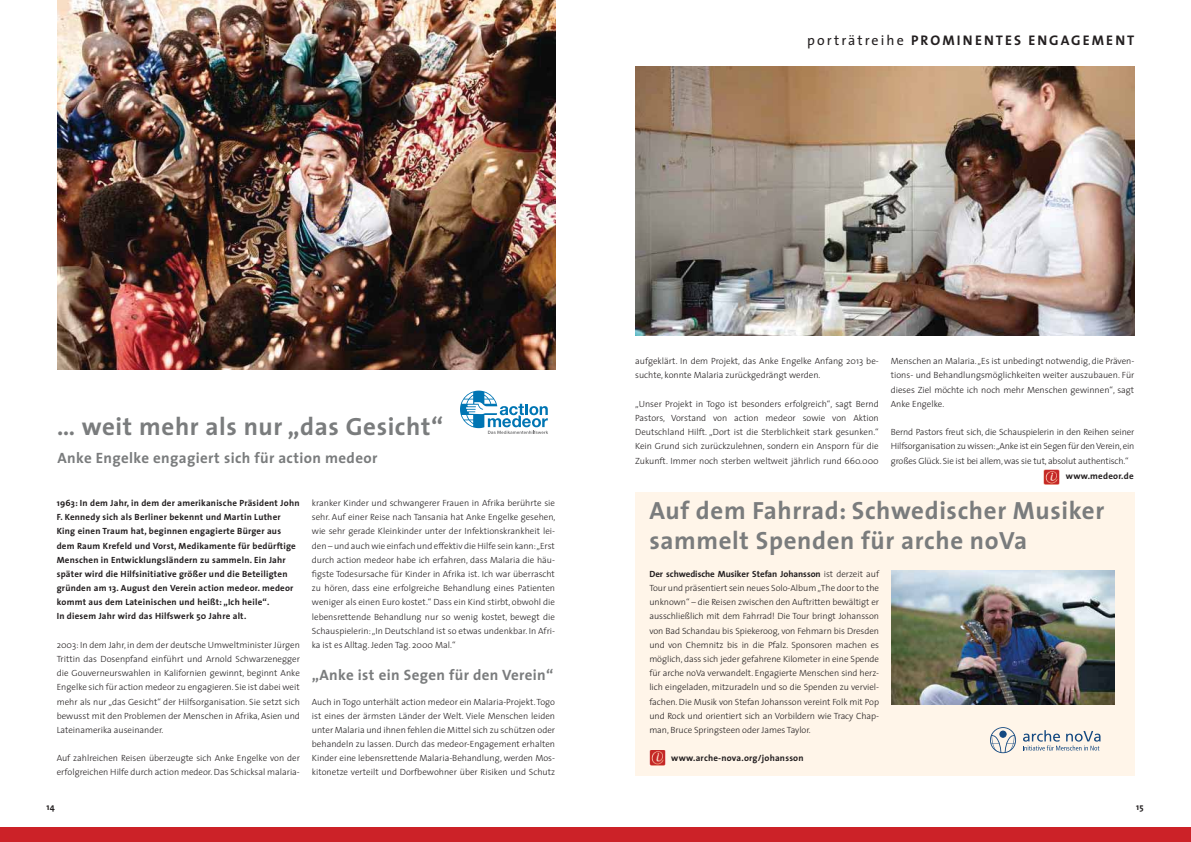
<style>
.page{position:relative;width:1191px;height:842px;background:#fff}
.page>*{position:absolute;margin:0;border:0;box-sizing:border-box;transform-origin:0 0}
.t1{font:700 25px/30px "The Sans";letter-spacing:.025em;color:#7a7c7d}
.t2{font:700 15px "The Sans";letter-spacing:.025em;color:#7a7c7d}
.t3{font:700 14px "The Sans";letter-spacing:.15em;color:#231f20}
.t4{font:300 9px/14.2px "The Sans";color:#231f20;text-align:justify}
.t5{font:700 9px/14.2px "The Sans";letter-spacing:.025em;color:#231f20}
.s1{font-weight:400}
.s2{font-weight:700}
</style>
<div class="page">
<div style="left:0;top:828px;width:1191px;height:14px;background:#cc2228"></div>
<div style="left:635px;top:492px;width:499px;height:283px;background:#fff5e9"></div>
<img style="left:57px;top:0;width:498px;height:369px">
<img style="left:891px;top:570px;width:223px;height:134px">
<img style="left:649px;top:750px;width:16px;height:15px">
<img style="left:635px;top:67px;width:499px;height:269px">
<svg style="left:460px;top:391px;width:88px;height:43px"></svg>
<svg style="left:990px;top:727px;width:26px;height:26px"></svg>
<svg style="left:1023px;top:730px;width:77px;height:20px"></svg>
<img style="left:1044px;top:469px;width:15px;height:16px">
<h3 class="t3" style="left:807px;top:33px;width:329px"><span class="s1">porträtreihe</span> PROMINENTES ENGAGEMENT</h3>
<h1 class="t1" style="left:57px;top:412px;width:387px">… weit mehr als nur „das Gesicht“</h1>
<h2 class="t2" style="left:57px;top:450px;width:321px">Anke Engelke engagiert sich für action medeor</h2>
<p class="t5" style="left:57px;top:496px;width:244px">1963: In dem Jahr, in dem der amerikanische Präsident John F. Kennedy sich als Berliner bekennt und Martin Luther King einen Traum hat, beginnen engagierte Bürger aus dem Raum Krefeld und Vorst, Medikamente für bedürftige Menschen in Entwicklungsländern zu sammeln. Ein Jahr später wird die Hilfsinitiative größer und die Beteiligten gründen am 13. August den Verein action medeor. medeor kommt aus dem Lateinischen und heißt: „Ich heile“.<br>In diesem Jahr wird das Hilfswerk 50 Jahre alt.</p>
<p class="t4" style="left:57px;top:638px;width:245px">2003: In dem Jahr, in dem der deutsche Umweltminister Jürgen Trittin das Dosenpfand einführt und Arnold Schwarzenegger die Gouverneurswahlen in Kalifornien gewinnt, beginnt Anke Engelke sich für action medeor zu engagieren. Sie ist dabei weit mehr als nur „das Gesicht“ der Hilfsorganisation. Sie setzt sich bewusst mit den Problemen der Menschen in Afrika, Asien und Lateinamerika auseinander.</p>
<p class="t4" style="left:57px;top:752px;width:245px">Auf zahlreichen Reisen überzeugte sich Anke Engelke von der erfolgreichen Hilfe durch action medeor. Das Schicksal malaria-</p>
<p class="t4" style="left:312px;top:497px;width:245px">kranker Kinder und schwangerer Frauen in Afrika berührte sie sehr. Auf einer Reise nach Tansania hat Anke Engelke gesehen, wie sehr gerade Kleinkinder unter der Infektionskrankheit lei&shy;den – und auch wie einfach und effektiv die Hilfe sein kann: „Erst durch action medeor habe ich erfahren, dass Malaria die häu&shy;figste Todesursache für Kinder in Afrika ist. Ich war überrascht zu hören, dass eine erfolgreiche Behandlung eines Pati enten weniger als einen Euro kostet.“ Dass ein Kind stirbt, obwohl die lebensrettende Behandlung nur so wenig kostet, bewegt die Schauspielerin: „In Deutschland ist so etwas undenkbar. In Afri&shy;ka ist es Alltag. Jeden Tag. 2000 Mal.“</p>
<h2 class="t2" style="left:312px;top:667px;width:243px">„Anke ist ein Segen für den Verein“</h2>
<p class="t4" style="left:312px;top:695px;width:245px">Auch in Togo unterhält action medeor ein Malaria-Projekt. Togo ist eines der ärmsten Länder der Welt. Viele Menschen leiden unter Malaria und ihnen fehlen die Mittel sich zu schützen oder behandeln zu lassen. Durch das medeor-Engagement erhalten Kinder eine lebensrettende Malaria-Behandlung, werden Mos&shy;kitonetze verteilt und Dorfbewohner über Risiken und Schutz</p>
<p class="t4" style="left:635px;top:355px;width:245px">aufgeklärt. In dem Projekt, das Anke Engelke Anfang 2013 be&shy;suchte, konnte Malaria zurückgedrängt werden.</p>
<p class="t4" style="left:635px;top:397px;width:245px">„Unser Projekt in Togo ist besonders erfolgreich“, sagt Bernd Pastors, Vorstand von action medeor sowie von Aktion Deutschland Hilft. „Dort ist die Sterblichkeit stark gesunken.“ Kein Grund sich zurückzulehnen, sondern ein Ansporn für die Zukunft. Immer noch sterben weltweit jährlich rund 660.000</p>
<p class="t4" style="left:890px;top:355px;width:245px">Menschen an Malaria. „Es ist unbedingt notwendig, die Präven&shy;tions- und Behandlungsmöglichkeiten weiter auszubauen. Für dieses Ziel möchte ich noch mehr Menschen gewinnen“, sagt Anke Engelke.</p>
<p class="t4" style="left:890px;top:426px;width:245px">Bernd Pastors freut sich, die Schauspielerin in den Reihen seiner Hilfsorganisation zu wissen: „Anke ist ein Segen für den Verein, ein großes Glück. Sie ist bei allem, was sie tut, absolut authentisch.“</p>
<p class="t5" style="left:1065px;top:469px;width:69px">www.medeor.de</p>
<h1 class="t1" style="left:649px;top:496px;width:456px">Auf dem Fahrrad: Schwedischer Musiker sammelt Spenden für arche noVa</h1>
<p class="t4" style="left:649px;top:568px;width:231px"><span class="s2">Der schwedische Musiker Stefan Johansson</span> ist derzeit auf Tour und präsentiert sein neues Solo-Album „The door to the unknown“ – die Reisen zwischen den Auftritten bewältigt er ausschließlich mit dem Fahrrad! Die Tour bringt Johansson von Bad Schandau bis Spiekeroog, von Fehmarn bis Dresden und von Chemnitz bis in die Pfalz. Sponsoren machen es möglich, dass sich jeder gefahrene Kilometer in eine Spende für arche noVa verwandelt. Engagierte Menschen sind herz&shy;lich eingeladen, mitzuradeln und so die Spenden zu verviel&shy;fachen. Die Musik von Stefan Johansson vereint Folk mit Pop und Rock und orientiert sich an Vorbildern wie Tracy Chap&shy;man, Bruce Springsteen oder James Taylor.</p>
<p class="t5" style="left:671px;top:751px;width:134px">www.arche-nova.org/johansson</p>
<p class="t5" style="left:47px;top:800px;width:10px">14</p>
<p class="t5" style="left:1136px;top:800px;width:9px">15</p>
</div>
